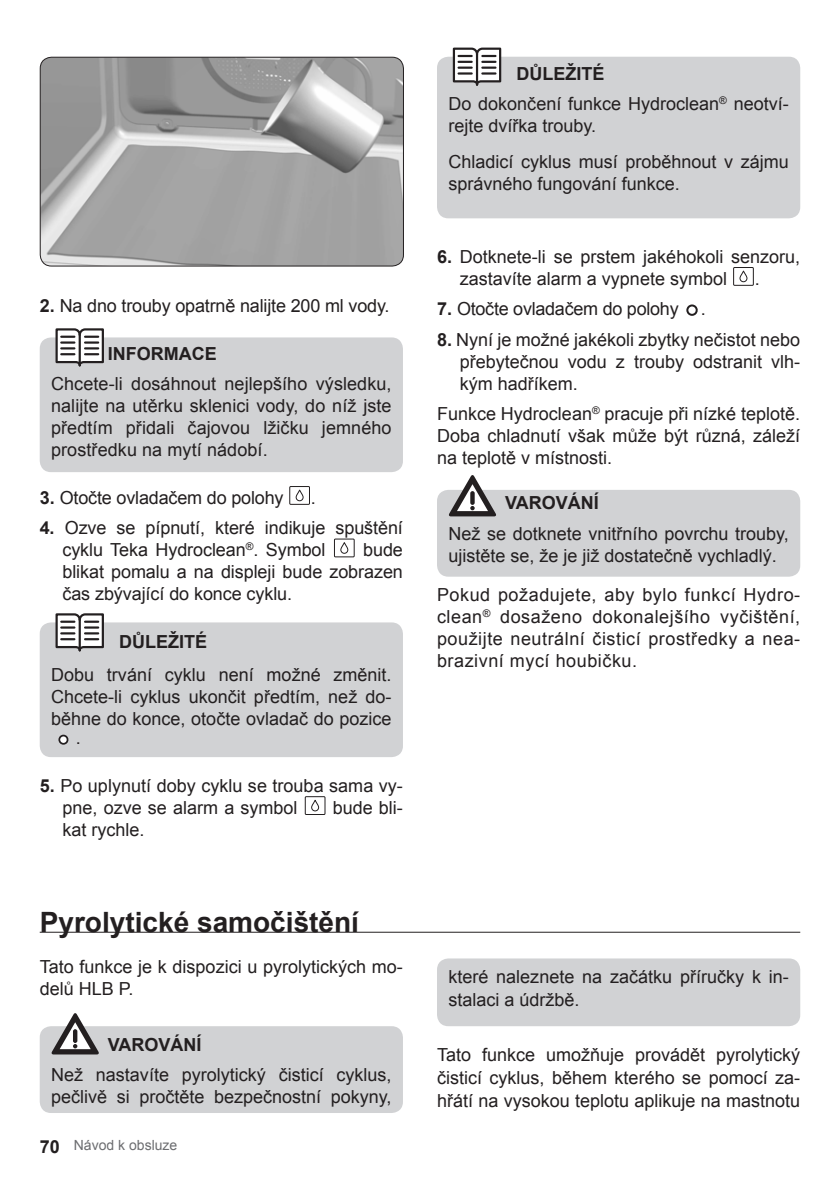
<style>
.page{position:relative;width:840px;height:1191px;background:#fff}
.page>*{position:absolute;margin:0;border:0;box-sizing:border-box;transform-origin:0 0}
.t1{font:700 28px "Arial";color:#231f20}
.t2{font:18px/22px "Arial";color:#231f20}
.t3{font:700 18px "Arial";color:#231f20}
.t4{font:14px "Arial";color:#6c6d70}
.s1{font-weight:700}
.s2{font-weight:700;font-size:18px;color:#231f20}
</style>
<div class="page">
<div style="left:40px;top:337px;width:363px;height:135px;background:#d1d2d4;border-radius:11px"></div>
<div style="left:40px;top:1026px;width:363px;height:87px;background:#d1d2d4;border-radius:11px"></div>
<div style="left:437px;top:958px;width:362px;height:68px;background:#d1d2d4;border-radius:11px"></div>
<svg style="left:51px;top:1013px;width:48px;height:41px"></svg>
<hr style="left:40px;top:931px;width:759px;height:1px;background:#231f20">
<div style="left:437px;top:490px;width:362px;height:86px;background:#d1d2d4;border-radius:11px"></div>
<svg style="left:449px;top:475px;width:47px;height:41px"></svg>
<div style="left:437px;top:57px;width:362px;height:161px;background:#d1d2d4;border-radius:11px"></div>
<svg style="left:451px;top:47px;width:51px;height:39px"></svg>
<hr style="left:475px;top:54px;width:3px;height:31px;background:#231f20">
<div style="left:40px;top:622px;width:363px;height:135px;background:#d1d2d4;border-radius:11px"></div>
<svg style="left:54px;top:613px;width:51px;height:39px"></svg>
<hr style="left:79px;top:620px;width:2px;height:30px;background:#231f20">
<div style="left:289px;top:486px;width:21px;height:19px;border:1px solid #231f20"></div>
<div style="left:295px;top:489px;width:8px;height:12px;border:1px solid #231f20;border-radius:3px"></div>
<div style="left:334px;top:538px;width:20px;height:19px;border:1px solid #231f20"></div>
<div style="left:340px;top:542px;width:8px;height:12px;border:1px solid #231f20;border-radius:3px"></div>
<div style="left:58px;top:734px;width:10px;height:10px;background:#fff;border:2px solid #231f20;border-radius:50%"></div>
<div style="left:304px;top:796px;width:21px;height:19px;border:1px solid #231f20"></div>
<div style="left:311px;top:799px;width:8px;height:12px;border:1px solid #231f20;border-radius:3px"></div>
<svg style="left:733px;top:267px;width:20px;height:18px"></svg>
<div style="left:732px;top:267px;width:21px;height:19px;border:1px solid #231f20"></div>
<div style="left:739px;top:270px;width:8px;height:12px;border:1px solid #231f20;border-radius:3px"></div>
<div style="left:686px;top:304px;width:11px;height:12px;background:#fff;border:2px solid #231f20;border-radius:50%"></div>
<svg style="left:54px;top:328px;width:51px;height:39px"></svg>
<hr style="left:79px;top:335px;width:2px;height:30px;background:#231f20">
<img style="left:40px;top:57px;width:363px;height:209px">
<div style="left:40px;top:57px;width:364px;height:209px;border:1px solid #231f20;border-radius:11px"></div>
<p class="t2" style="left:40px;top:295px;width:351px"><span class="s1">2.</span> Na dno trouby opatrně nalijte 200 ml vody.</p>
<p class="t3" style="left:108px;top:342px;width:110px">INFORMACE</p>
<p class="t2" style="left:51px;top:373px;width:342px;text-align:justify">Chcete-li dosáhnout nejlepšího výsledku, nalijte na utěrku sklenici vody, do níž jste předtím přidali čajovou lžičku jemného prostředku na mytí nádobí.</p>
<p class="t2" style="left:40px;top:487px;width:245px"><span class="s1">3.</span> Otočte ovladačem do polohy</p>
<p class="t2" style="left:310px;top:487px;width:7px">.</p>
<p class="t2" style="left:62px;top:517px;width:342px;text-indent:-23px"><span class="s1">4.</span> Ozve se pípnutí, které indikuje spuštění cyklu Teka Hydroclean<sup>®</sup>. Symbol</p>
<p class="t2" style="left:62px;top:539px;width:342px;text-align:justify;text-indent:300px">bude blikat pomalu a na displeji bude zobrazen čas zbývající do konce cyklu.</p>
<p class="t3" style="left:119px;top:630px;width:90px">DŮLEŽITÉ</p>
<p class="t2" style="left:51px;top:664px;width:342px;text-align:justify">Dobu trvání cyklu není možné změnit.<br>Chcete-li cyklus ukončit předtím, než do&shy;běhne do konce, otočte ovladač do pozice</p>
<p class="t2" style="left:76px;top:727px;width:7px">.</p>
<p class="t2" style="left:62px;top:775px;width:342px;text-indent:-23px"><span class="s1">5.</span> Po uplynutí doby cyklu se trouba sama vy&shy;pne, ozve se alarm a symbol</p>
<p class="t2" style="left:332px;top:797px;width:72px">bude bli-</p>
<p class="t2" style="left:62px;top:819px;width:84px">kat rychle.</p>
<h1 class="t1" style="left:40px;top:903px;width:321px">Pyrolytické samočištění</h1>
<p class="t2" style="left:40px;top:956px;width:364px">Tato funkce je k dispozici u pyrolytických mo&shy;delů HLB P.</p>
<p class="t3" style="left:108px;top:1032px;width:95px">VAROVÁNÍ</p>
<p class="t2" style="left:51px;top:1064px;width:342px">Než nastavíte pyrolytický čisticí cyklus, pečlivě si pročtěte bezpečnostní pokyny,</p>
<p class="t4" style="left:40px;top:1136px;width:139px"><span class="s2">70</span> Návod k obsluze</p>
<p class="t2" style="left:448px;top:58px;width:342px;line-height:30.6px;text-indent:68px"><span class="s1">DŮLEŽITÉ<br></span>Do dokončení funkce Hydroclean<sup>®</sup> neotví-</p>
<p class="t2" style="left:448px;top:108px;width:342px;line-height:36.2px">rejte dvířka trouby.<br>Chladicí cyklus musí proběhnout v zájmu</p>
<p class="t2" style="left:448px;top:173px;width:233px">správného fungování funkce.</p>
<p class="t2" style="left:459px;top:246px;width:342px;text-indent:-23px"><span class="s1">6.</span> Dotknete-li se prstem jakéhokoli senzoru, zastavíte alarm a vypnete symbol</p>
<p class="t2" style="left:754px;top:268px;width:7px">.</p>
<p class="t2" style="left:437px;top:298px;width:270px"><span class="s1">7.</span> Otočte ovladačem do polohy .</p>
<p class="t2" style="left:459px;top:329px;width:342px;text-align:justify;text-indent:-23px"><span class="s1">8.</span> Nyní je možné jakékoli zbytky nečistot nebo přebytečnou vodu z trouby odstranit vlh&shy;kým hadříkem.</p>
<p class="t2" style="left:437px;top:403px;width:364px;text-align:justify">Funkce Hydroclean<sup>®</sup> pracuje při nízké teplotě.<br>Doba chladnutí však může být různá, záleží na teplotě v místnosti.</p>
<p class="t3" style="left:505px;top:491px;width:95px">VAROVÁNÍ</p>
<p class="t2" style="left:448px;top:522px;width:342px">Než se dotknete vnitřního povrchu trouby, ujistěte se, že je již dostatečně vychladlý.</p>
<p class="t2" style="left:437px;top:583px;width:364px;text-align:justify">Pokud požadujete, aby bylo funkcí Hydro&shy;clean<sup>®</sup> dosaženo dokonalejšího vyčištění, použijte neutrální čisticí prostředky a nea&shy;brazivní mycí houbičku.</p>
<p class="t2" style="left:448px;top:965px;width:342px;line-height:23.2px">které naleznete na začátku příručky k in&shy;stalaci a údržbě.</p>
<p class="t2" style="left:437px;top:1043px;width:364px;line-height:23.2px;text-align:justify">Tato funkce umožňuje provádět pyrolytický čisticí cyklus, během kterého se pomocí za&shy;hřátí na vysokou teplotu aplikuje na mastnotu</p>
</div>
